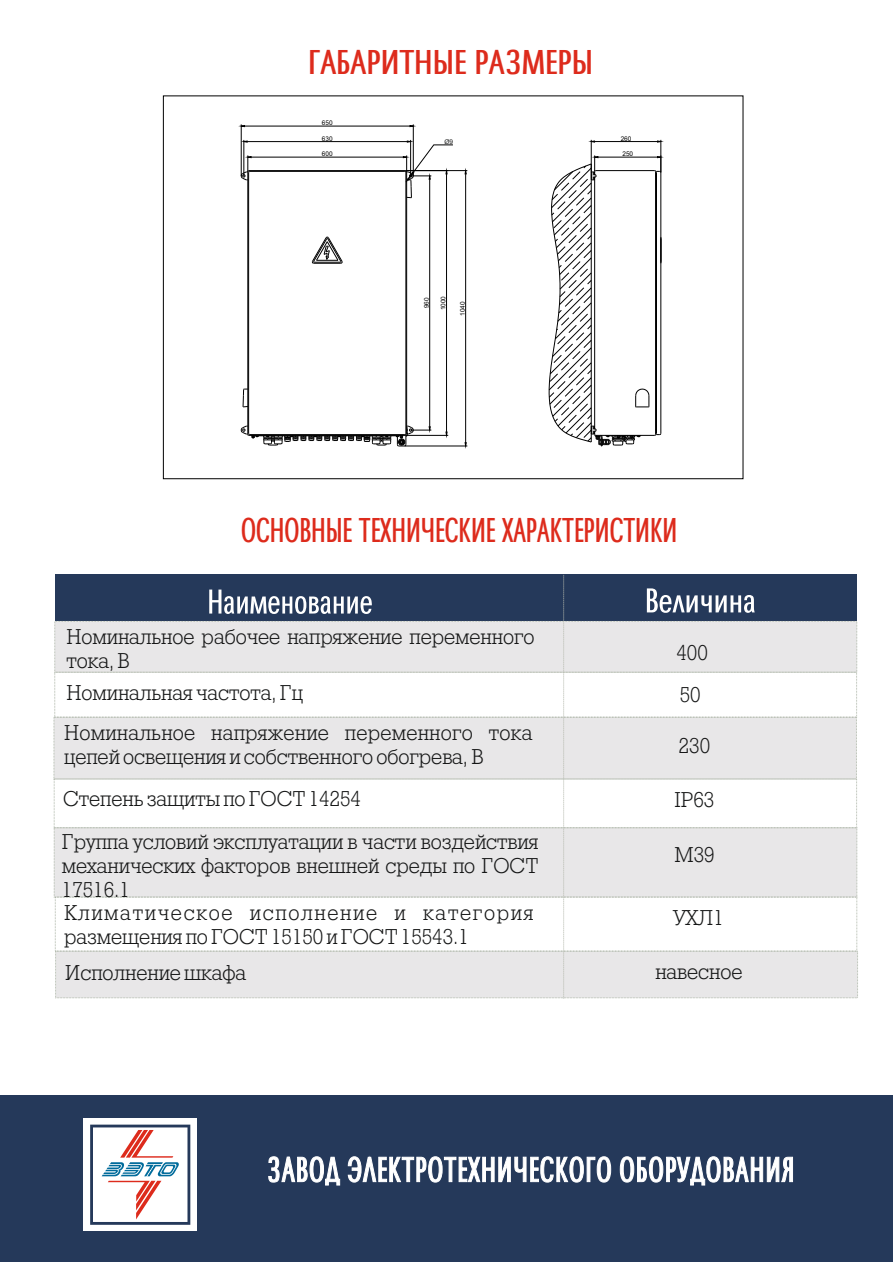
<style>
.page{position:relative;width:893px;height:1263px;background:#fff}
.page>*{position:absolute;margin:0;border:0;box-sizing:border-box;transform-origin:0 0}
.t1{font:36px "Maxima Cyr TCY Ligh Comp";color:#dd2b1c}
.t2{font:36px "Maxima Cyr TCY Ligh Comp";color:#dd2b1c;scale:1.27 1}
.t3{font:24px/24px "Rodeo 95";color:#151616}
.t4{font:24px/24px "Rodeo 95";letter-spacing:.07em;color:#151616}
.t5{font:6.45px "Arial";color:#000}
.t6{font:6.45px "Arial";color:#151616}
</style>
<div class="page">
<div style="left:0;top:1095px;width:893px;height:167px;background:#25395a"></div>
<svg style="left:268px;top:1156px;width:525px;height:29px"></svg>
<div style="left:83px;top:1118px;width:114px;height:113px;background:#fff"></div>
<svg style="left:90px;top:1124px;width:100px;height:101px"></svg>
<svg style="left:54px;top:574px;width:804px;height:425px"></svg>
<div style="left:54px;top:779px;width:803px;height:49px;border:1px dashed #b0b8ab"></div>
<div style="left:55px;top:897px;width:802px;height:54px;border:1px dashed #b0b8ab"></div>
<svg style="left:243px;top:389px;width:5px;height:19px"></svg>
<svg style="left:312px;top:237px;width:30px;height:27px"></svg>
<hr style="left:250px;top:171px;width:155px;height:1px;background:#000">
<hr style="left:249px;top:170px;width:157px;height:1px;background:#000">
<hr style="left:248px;top:171px;width:1px;height:264px;background:#000">
<hr style="left:406px;top:171px;width:1px;height:264px;background:#000">
<hr style="left:410px;top:140px;width:1px;height:36px;background:#000">
<hr style="left:244px;top:140px;width:1px;height:36px;background:#000">
<hr style="left:247px;top:141px;width:160px;height:1px;background:#000">
<hr style="left:251px;top:157px;width:152px;height:1px;background:#000">
<hr style="left:241px;top:124px;width:1px;height:52px;background:#000">
<hr style="left:413px;top:124px;width:1px;height:52px;background:#000">
<hr style="left:245px;top:126px;width:165px;height:1px;background:#000">
<svg style="left:241px;top:155px;width:10px;height:26px"></svg>
<hr style="left:429px;top:179px;width:1px;height:248px;background:#000">
<hr style="left:406px;top:435px;width:42px;height:1px;background:#000">
<hr style="left:446px;top:174px;width:1px;height:258px;background:#000">
<hr style="left:406px;top:170px;width:61px;height:1px;background:#000">
<hr style="left:405px;top:446px;width:62px;height:1px;background:#000">
<hr style="left:465px;top:174px;width:1px;height:269px;background:#000">
<svg style="left:241px;top:426px;width:190px;height:21px"></svg>
<hr style="left:591px;top:140px;width:1px;height:32px;background:#000">
<hr style="left:661px;top:140px;width:1px;height:32px;background:#000">
<hr style="left:594px;top:141px;width:63px;height:1px;background:#000">
<svg style="left:549px;top:155px;width:114px;height:292px"></svg>
<svg style="left:403px;top:141px;width:50px;height:57px"></svg>
<h1 class="t2" style="left:308px;top:45px;width:226px">ГАБАРИТНЫЕ РАЗМЕРЫ</h1>
<p class="t5" style="left:322px;top:120px;width:12px">650</p>
<p class="t5" style="left:322px;top:136px;width:12px">630</p>
<p class="t5" style="left:322px;top:152px;width:12px">600</p>
<p class="t6" style="left:445px;top:139px;width:10px">Ø9</p>
<p class="t5" style="left:424px;top:308px;width:12px;rotate:-90deg">960</p>
<p class="t5" style="left:441px;top:310px;width:16px;rotate:-90deg">1000</p>
<p class="t5" style="left:460px;top:316px;width:16px;rotate:-90deg">1040</p>
<p class="t5" style="left:621px;top:136px;width:12px">260</p>
<p class="t5" style="left:622px;top:152px;width:12px">250</p>
<h1 class="t1" style="left:241px;top:513px;width:438px">ОСНОВНЫЕ ТЕХНИЧЕСКИЕ ХАРАКТЕРИСТИКИ</h1>
<p class="t3" style="left:66px;top:625px;width:470px">Номинальное рабочее напряжение переменного тока, В</p>
<p class="t3" style="left:66px;top:681px;width:238px">Номинальная частота, Гц</p>
<p class="t3" style="left:64px;top:721px;width:470px">Номинальное напряжение переменного тока цепей освещения и собственного обогрева, В</p>
<p class="t3" style="left:63px;top:787px;width:299px">Степень защиты по ГОСТ 14254</p>
<p class="t3" style="left:62px;top:830px;width:478px;text-align:justify">Группа условий эксплуатации в части воздействия механических факторов внешней среды по ГОСТ 17516.1</p>
<p class="t4" style="left:64px;top:901px;width:471px">Климатическое исполнение и категория размещения по ГОСТ 15150 и ГОСТ 15543.1</p>
<p class="t3" style="left:65px;top:961px;width:182px">Исполнение шкафа</p>
<p class="t3" style="left:676px;top:641px;width:33px">400</p>
<p class="t3" style="left:680px;top:683px;width:22px">50</p>
<p class="t3" style="left:679px;top:734px;width:33px">230</p>
<p class="t3" style="left:675px;top:788px;width:41px">IР63</p>
<p class="t3" style="left:674px;top:843px;width:42px">M39</p>
<p class="t3" style="left:674px;top:906px;width:51px">УХЛ1</p>
<p class="t3" style="left:655px;top:960px;width:89px">навесное</p>
</div>
